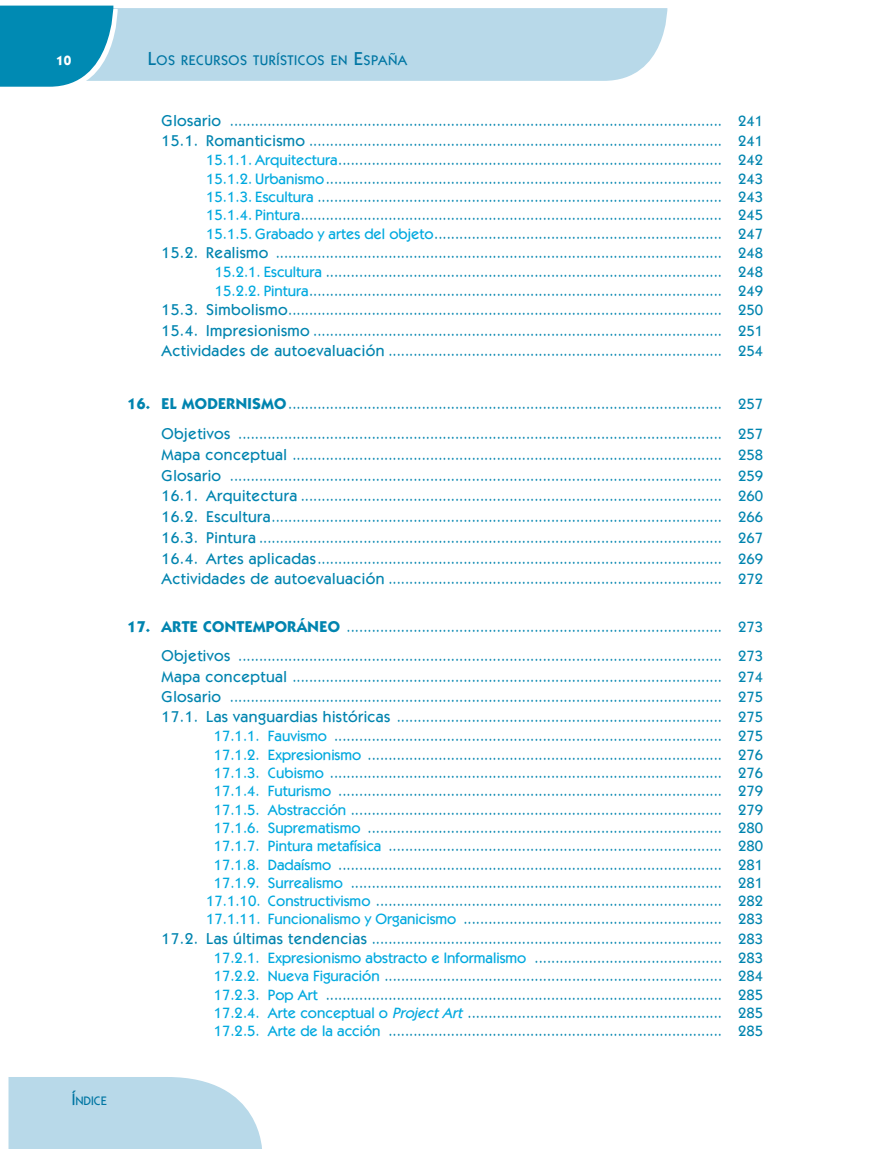
<style>
.page{position:relative;width:872px;height:1149px;background:#fff}
.page>*{position:absolute;margin:0;border:0;box-sizing:border-box;transform-origin:0 0}
.t1{font:500 15px/18.3px "ITC Kabel Std";color:#0084af;text-align:justify}
.t2{font:500 14.1px "ITC Kabel Std";letter-spacing:.035em;color:#0076a3}
.t3{font:700 13.5px "ITC Kabel Std";color:#fff}
.t4{font:500 12.3px "ITC Kabel Std";color:#0076a3}
.s1{font-size:16.5px}
.s2{font-size:18.75px}
.s3{font-size:15.75px}
.s4{color:#00a9df}
.s5{font-weight:700;font-size:15.75px}
.s6{font-style:italic;color:#00a9df}
</style>
<div class="page">
<div style="left:118px;top:8px;width:549px;height:73px;background:#b8d9e9"></div>
<svg style="left:9px;top:1077px;width:253px;height:71px;background:#bddbea"></svg>
<svg style="left:0;top:6px;width:118px;height:81px;background:#2098bc"></svg>
<p class="t3" style="left:56px;top:55px;width:17px">10</p>
<p class="t4" style="left:72px;top:1096px;width:37px"><span class="s1">Í</span>NDICE</p>
<p class="t2" style="left:148px;top:56px;width:261px"><span class="s2">L</span>OS RECURSOS TURÍSTICOS EN <span class="s2">E</span>SPAÑA</p>
<p class="t1" style="left:162px;top:113px;width:603px;line-height:18.8px;text-align:right"><span class="s3">Glosario</span> ...................................................................................................................... 241<br><span class="s3">15.1. Romanticismo</span> ................................................................................................... 241<br><span class="s4">15.1.1. Arquitectura</span>............................................................................................ 242<br><span class="s4">15.1.2. Urbanismo</span>............................................................................................... 243<br><span class="s4">15.1.3. Escultura</span> ................................................................................................. 243<br><span class="s4">15.1.4. Pintura</span>..................................................................................................... 245<br><span class="s4">15.1.5. Grabado y artes del objeto</span>..................................................................... 247</p>
<p class="t1" style="left:215px;top:245px;width:550px;text-indent:-53px"><span class="s3">15.2. Realismo</span> ........................................................................................................... 248<br><span class="s4">15.2.1. Escultura</span> ............................................................................................... 248<br><span class="s4">15.2.2. Pintura</span>................................................................................................... 249</p>
<p class="t1" style="left:162px;top:301px;width:603px;line-height:20.4px"><span class="s3">15.3. Simbolismo</span>........................................................................................................ 250<br><span class="s3">15.4. Impresionismo</span> .................................................................................................. 251<br><span class="s3">Actividades de autoevaluación</span> ................................................................................ 254</p>
<p class="t1" style="left:128px;top:389px;width:637px;line-height:30.6px;text-align:right"><span class="s5">16. EL MODERNISMO</span>........................................................................................................ 257<br><span class="s3">Objetivos</span> .................................................................................................................... 257</p>
<p class="t1" style="left:162px;top:445px;width:603px;line-height:20.7px"><span class="s3">Mapa conceptual</span> ....................................................................................................... 258<br><span class="s3">Glosario</span> ...................................................................................................................... 259<br><span class="s3">16.1. Arquitectura</span> ..................................................................................................... 260<br><span class="s3">16.2. Escultura</span>............................................................................................................ 266<br><span class="s3">16.3. Pintura</span> ............................................................................................................... 267<br><span class="s3">16.4. Artes aplicadas</span>................................................................................................. 269<br><span class="s3">Actividades de autoevaluación</span> ................................................................................ 272</p>
<p class="t1" style="left:128px;top:613px;width:637px;line-height:29.1px;text-align:right"><span class="s5">17. ARTE CONTEMPORÁNEO</span> .......................................................................................... 273<br><span class="s3">Objetivos</span> .................................................................................................................... 273</p>
<p class="t1" style="left:162px;top:667px;width:603px;line-height:20.4px"><span class="s3">Mapa conceptual</span> ....................................................................................................... 274<br><span class="s3">Glosario</span> ...................................................................................................................... 275<br><span class="s3">17.1. Las vanguardias históricas</span> .............................................................................. 275</p>
<p class="t1" style="left:206px;top:728px;width:558px;text-align:center"><span class="s4">17.1.1. Fauvismo</span> ............................................................................................. 275<br><span class="s4">17.1.2. Expresionismo</span> ..................................................................................... 276<br><span class="s4">17.1.3. Cubismo</span> .............................................................................................. 276<br><span class="s4">17.1.4. Futurismo</span> ............................................................................................ 279<br><span class="s4">17.1.5. Abstracción</span> ......................................................................................... 279<br><span class="s4">17.1.6. Suprematismo</span> ..................................................................................... 280<br><span class="s4">17.1.7. Pintura metafísica</span> ................................................................................ 280<br><span class="s4">17.1.8. Dadaísmo</span> ............................................................................................ 281<br><span class="s4">17.1.9. Surrealismo</span> ......................................................................................... 281<br><span class="s4">17.1.10. Constructivismo</span> ................................................................................... 282<br><span class="s4">17.1.11. Funcionalismo y Organicismo</span> .............................................................. 283</p>
<p class="t1" style="left:214px;top:930px;width:551px;text-indent:-52px"><span class="s3">17.2. Las últimas tendencias</span> .................................................................................... 283<br><span class="s4">17.2.1. Expresionismo abstracto e Informalismo</span> ............................................. 283<br><span class="s4">17.2.2. Nueva Figuración</span> ................................................................................. 284<br><span class="s4">17.2.3. Pop Art</span> ............................................................................................... 285<br><span class="s4">17.2.4. Arte conceptual o</span> <span class="s6">Project Art</span> ............................................................. 285<br><span class="s4">17.2.5. Arte de la acción</span> ................................................................................ 285</p>
</div>
